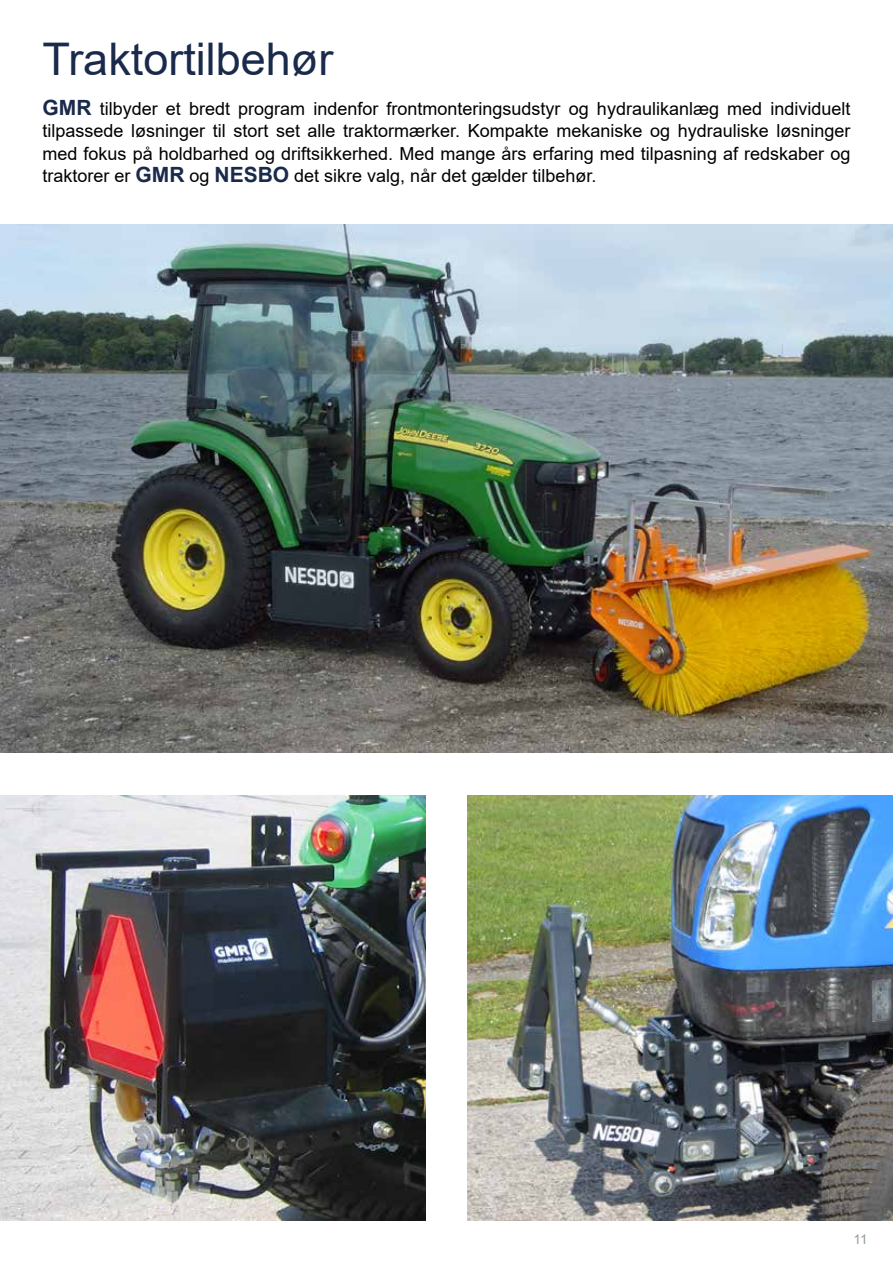
<style>
.page{position:relative;width:893px;height:1263px;background:#fff}
.page>*{position:absolute;margin:0;border:0;box-sizing:border-box;transform-origin:0 0}
.t1{font:45px "Arial";color:#1a2a4b}
.t2{font:18px/22.5px "Arial";color:#000;text-align:justify}
.t3{font:13.5px "Arial";color:#93a092}
.s1{font-weight:700;font-size:21px;color:#1a2a4b}
</style>
<div class="page">
<img style="left:0;top:225px;width:893px;height:528px">
<img style="left:0;top:795px;width:425px;height:425px">
<img style="left:468px;top:795px;width:425px;height:425px">
<h1 class="t1" style="left:43px;top:28px;width:292px">Traktortilbehør</h1>
<p class="t2" style="left:43px;top:97px;width:809px"><span class="s1">GMR</span> tilbyder et bredt program indenfor frontmonteringsudstyr og hydraulikanlæg med individuelt tilpassede løsninger til stort set alle traktormærker. Kompakte mekaniske og hydrauliske løsninger med fokus på holdbarhed og driftsikkerhed. Med mange års erfaring med tilpasning af redskaber og traktorer er <span class="s1">GMR</span> og <span class="s1">NESBO</span> det sikre valg, når det gælder tilbehør.</p>
<p class="t3" style="left:854px;top:1230px;width:16px">11</p>
</div>
